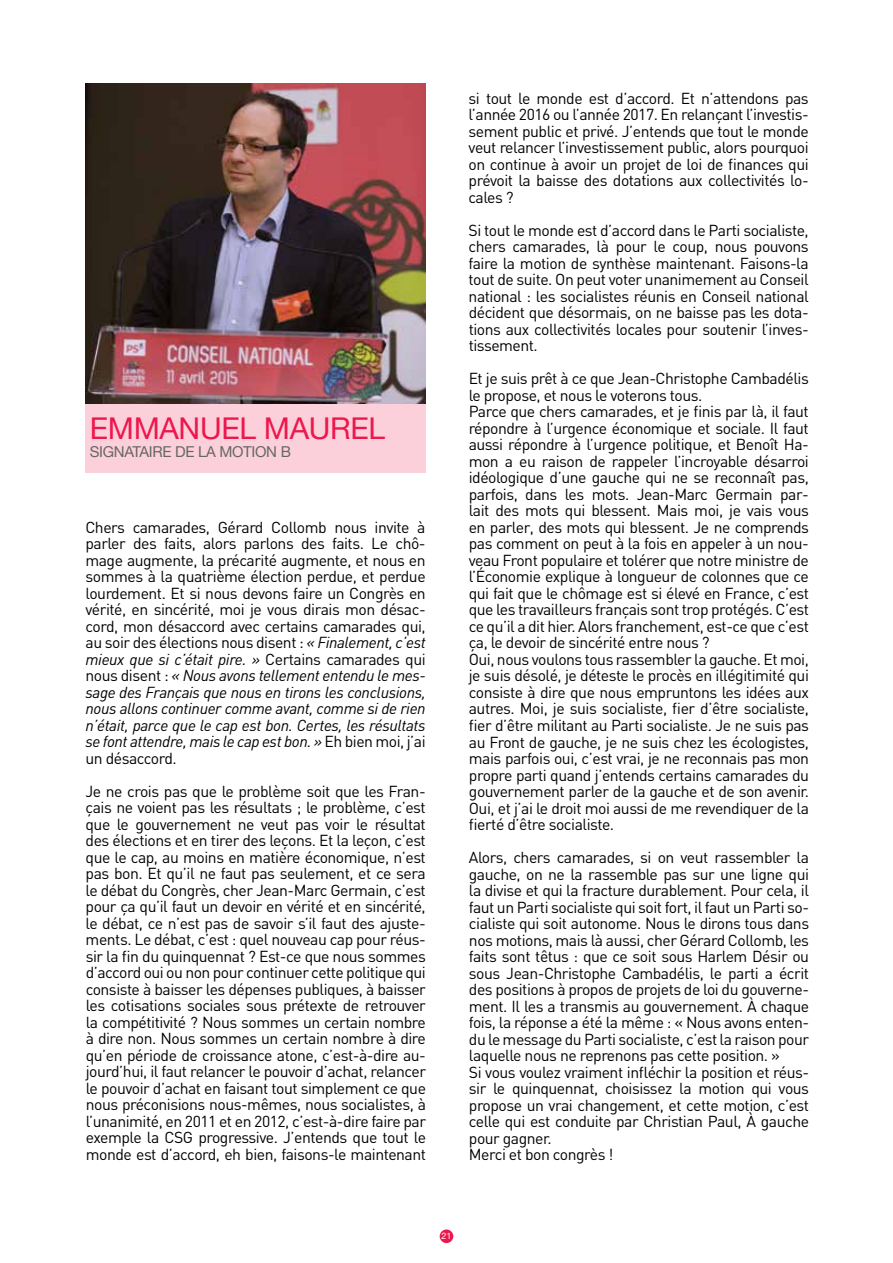
<style>
.page{position:relative;width:893px;height:1263px;background:#fff}
.page>*{position:absolute;margin:0;border:0;box-sizing:border-box;transform-origin:0 0}
.t1{font:30px "Helvetica Neue";letter-spacing:-.01em;color:#ed174c}
.t2{font:15.75px/16.5px "DIN";letter-spacing:-.03em;color:#000;text-align:justify}
.t3{font:15px "Helvetica Neue";letter-spacing:-.02em;color:#666}
.t4{font:9px "Helvetica Neue";color:#fff}
.s1{font-style:italic}
</style>
<div class="page">
<div style="left:440px;top:1229px;width:13px;height:14px;background:#ed174c;border-radius:50%"></div>
<div style="left:85px;top:402px;width:341px;height:71px;background:#fbd0db"></div>
<img style="left:85px;top:84px;width:340px;height:319px">
<h1 class="t1" style="left:90px;top:407px;width:297px">EMMANUEL MAUREL</h1>
<p class="t3" style="left:90px;top:441px;width:203px">SIGNATAIRE DE LA MOTION B</p>
<p class="t2" style="left:85px;top:518px;width:342px">Chers camarades, Gérard Collomb nous invite à parler des faits, alors parlons des faits. Le chô&shy;mage augmente, la précarité augmente, et nous en sommes à la quatrième élection perdue, et perdue lourdement. Et si nous devons faire un Congrès en vérité, en sincérité, moi je vous dirais mon désac&shy;cord, mon désaccord avec certains camarades qui, au soir des élections nous disent : <span class="s1">« Finalement, c’est mieux que si c’était pire. »</span> Certains camarades qui nous disent : <span class="s1">« Nous avons tellement entendu le mes&shy;sage des Français que nous en tirons les conclusions, nous allons continuer comme avant, comme si de rien n’était, parce que le cap est bon. Certes, les résultats se font attendre, mais le cap est bon. »</span> Eh bien moi, j’ai un désaccord.</p>
<p class="t2" style="left:86px;top:782px;width:342px">Je ne crois pas que le problème soit que les Fran&shy;çais ne voient pas les résultats ; le problème, c’est que le gouvernement ne veut pas voir le résultat des élections et en tirer des leçons. Et la leçon, c’est que le cap, au moins en matière économique, n’est pas bon. Et qu’il ne faut pas seulement, et ce sera le débat du Congrès, cher Jean-Marc Germain, c’est pour ça qu’il faut un devoir en vérité et en sincérité, le débat, ce n’est pas de savoir s’il faut des ajuste&shy;ments. Le débat, c’est : quel nouveau cap pour réus&shy;sir la fin du quinquennat ? Est-ce que nous sommes d’accord oui ou non pour continuer cette politique qui consiste à baisser les dépenses publiques, à baisser les cotisations sociales sous prétexte de retrouver la compétitivité ? Nous sommes un certain nombre à dire non. Nous sommes un certain nombre à dire qu’en période de croissance atone, c’est-à-dire au&shy;jourd’hui, il faut relancer le pouvoir d’achat, relancer le pouvoir d’achat en faisant tout simplement ce que nous préconisions nous-mêmes, nous socialistes, à l’unanimité, en 2011 et en 2012, c’est-à-dire faire par exemple la CSG progressive. J’entends que tout le monde est d’accord, eh bien, faisons-le maintenant</p>
<p class="t2" style="left:469px;top:89px;width:342px">si tout le monde est d’accord. Et n’attendons pas l’année 2016 ou l’année 2017. En relançant l’investis&shy;sement public et privé. J’entends que tout le monde veut relancer l’investissement public, alors pourquoi on continue à avoir un projet de loi de finances qui prévoit la baisse des dotations aux collectivités lo&shy;cales ?</p>
<p class="t2" style="left:469px;top:222px;width:342px">Si tout le monde est d’accord dans le Parti socialiste, chers camarades, là pour le coup, nous pouvons faire la motion de synthèse maintenant. Faisons-la tout de suite. On peut voter unanimement au Conseil national : les socialistes réunis en Conseil national décident que désormais, on ne baisse pas les dota&shy;tions aux collectivités locales pour soutenir l’inves&shy;tissement.</p>
<p class="t2" style="left:469px;top:370px;width:342px;text-align:left">Et je suis prêt à ce que Jean-Christophe Cambadélis le propose, et nous le voterons tous.<br>Parce que chers camarades, et je finis par là, il faut répondre à l’urgence économique et sociale. Il faut aussi répondre à l’urgence politique, et Benoît Ha&shy;mon a eu raison de rappeler l’incroyable désarroi idéologique d’une gauche qui ne se reconnaît pas, parfois, dans les mots. Jean-Marc Germain par&shy;lait des mots qui blessent. Mais moi, je vais vous en parler, des mots qui blessent. Je ne comprends pas comment on peut à la fois en appeler à un nou&shy;veau Front populaire et tolérer que notre ministre de l’Économie explique à longueur de colonnes que ce qui fait que le chômage est si élevé en France, c’est que les travailleurs français sont trop protégés. C’est ce qu’il a dit hier. Alors franchement, est-ce que c’est ça, le devoir de sincérité entre nous ?<br>Oui, nous voulons tous rassembler la gauche. Et moi, je suis désolé, je déteste le procès en illégitimité qui consiste à dire que nous empruntons les idées aux autres. Moi, je suis socialiste, fier d’être socialiste, fier d’être militant au Parti socialiste. Je ne suis pas au Front de gauche, je ne suis chez les écologistes, mais parfois oui, c’est vrai, je ne reconnais pas mon propre parti quand j’entends certains camarades du gouvernement parler de la gauche et de son avenir.<br>Oui, et j’ai le droit moi aussi de me revendiquer de la fierté d’être socialiste.</p>
<p class="t2" style="left:469px;top:849px;width:342px;text-align:left">Alors, chers camarades, si on veut rassembler la gauche, on ne la rassemble pas sur une ligne qui la divise et qui la fracture durablement. Pour cela, il faut un Parti socialiste qui soit fort, il faut un Parti so&shy;cialiste qui soit autonome. Nous le dirons tous dans nos motions, mais là aussi, cher Gérard Collomb, les faits sont têtus : que ce soit sous Harlem Désir ou sous Jean-Christophe Cambadélis, le parti a écrit des positions à propos de projets de loi du gouverne&shy;ment. Il les a transmis au gouvernement. À chaque fois, la réponse a été la même : « Nous avons enten&shy;du le message du Parti socialiste, c’est la raison pour laquelle nous ne reprenons pas cette position. »<br>Si vous voulez vraiment infléchir la position et réus&shy;sir le quinquennat, choisissez la motion qui vous propose un vrai changement, et cette motion, c’est celle qui est conduite par Christian Paul, À gauche pour gagner.<br>Merci et bon congrès !</p>
<p class="t4" style="left:441px;top:1229px;width:12px">21</p>
</div>
